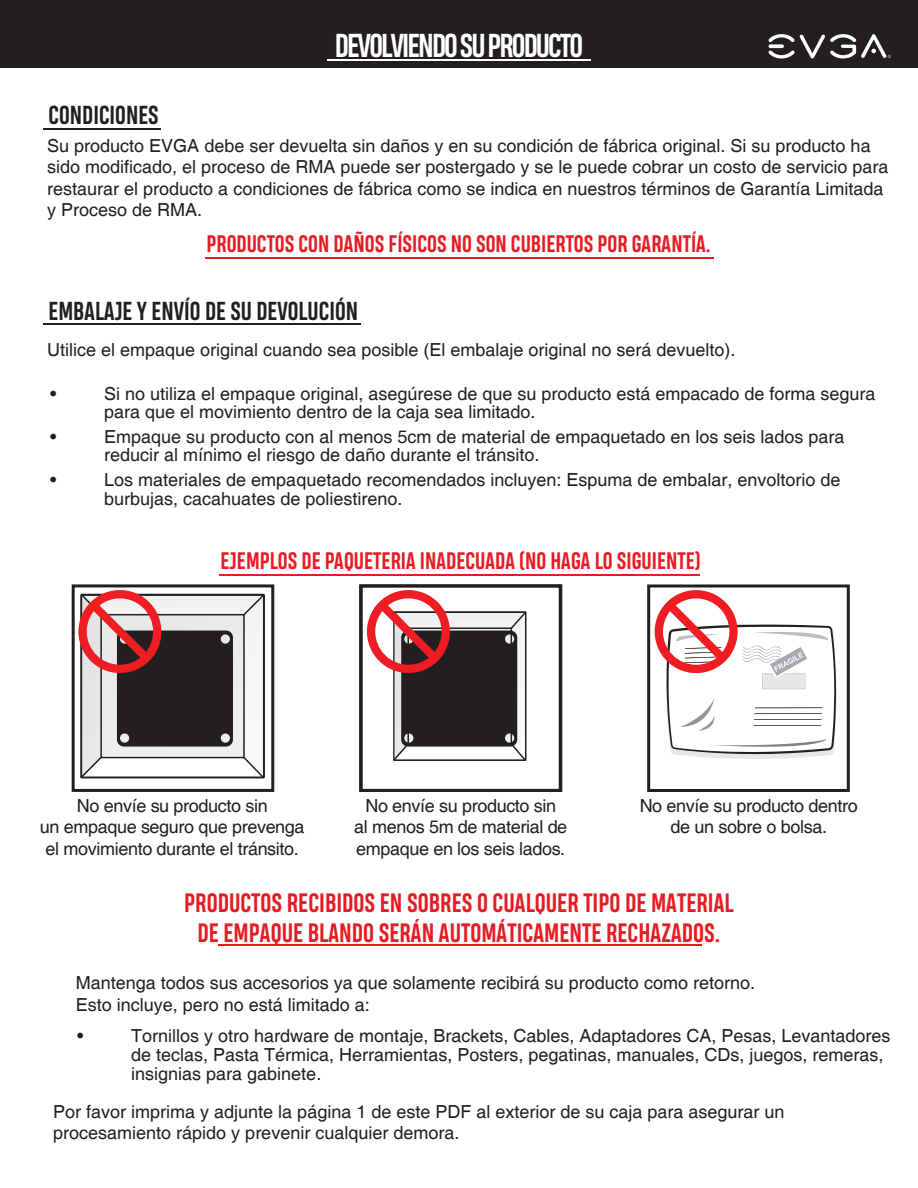
<style>
.page{position:relative;width:918px;height:1188px;background:#fff}
.page>*{position:absolute;margin:0;border:0;box-sizing:border-box;transform-origin:0 0}
.t1{font:700 31.2px "Heading Pro";letter-spacing:-.06em;color:#fff}
.t2{font:700 25.05px/30px "Heading Pro";color:#e71b22;text-align:center}
.t3{font:700 24.45px "Heading Pro";color:#231f20}
.t4{font:700 22.5px "Heading Pro";color:#e71b22}
.t5{font:18px/21.6px "Helvetica";color:#231f20}
.t6{font:18px/21.6px "Helvetica";letter-spacing:-.02em;color:#231f20;text-align:center}
</style>
<div class="page">
<div style="left:0;top:0;width:918px;height:68px;background:#231f20"></div>
<svg style="left:769px;top:34px;width:122px;height:25px"></svg>
<hr style="left:43px;top:128px;width:118px;height:1px;background:#231f20">
<hr style="left:43px;top:324px;width:318px;height:1px;background:#231f20">
<hr style="left:219px;top:575px;width:481px;height:1px;background:#e71b22">
<hr style="left:205px;top:257px;width:509px;height:1px;background:#e71b22">
<div style="left:72px;top:584px;width:202px;height:208px;border:3px solid #231f20"></div>
<div style="left:360px;top:584px;width:202px;height:208px;border:3px solid #231f20"></div>
<hr style="left:327px;top:60px;width:264px;height:1px;background:#fff">
<div style="left:647px;top:584px;width:203px;height:208px;border:3px solid #231f20"></div>
<svg style="left:655px;top:590px;width:182px;height:169px"></svg>
<svg style="left:78px;top:590px;width:187px;height:189px"></svg>
<svg style="left:367px;top:590px;width:160px;height:171px"></svg>
<hr style="left:218px;top:944px;width:484px;height:2px;background:#e71b22">
<h1 class="t1" style="left:335px;top:26px;width:250px">DEVOLVIENDO SU PRODUCTO</h1>
<h3 class="t3" style="left:49px;top:100px;width:112px">CONDICIONES</h3>
<p class="t5" style="left:47px;top:135px;width:843px">Su producto EVGA debe ser devuelta sin daños y en su condición de fábrica original. Si su producto ha sido modificado, el proceso de RMA puede ser postergado y se le puede cobrar un costo de servicio para restaurar el producto a condiciones de fábrica como se indica en nuestros términos de Garantía Limitada y Proceso de RMA.</p>
<p class="t4" style="left:206px;top:230px;width:506px">PRODUCTOS CON DAÑOS FÍSICOS NO SON CUBIERTOS POR GARANTÍA.</p>
<h3 class="t3" style="left:49px;top:296px;width:311px">EMBALAJE Y ENVÍO DE SU DEVOLUCIÓN</h3>
<p class="t5" style="left:47px;top:340px;width:690px">Utilice el empaque original cuando sea posible (El embalaje original no será devuelto).</p>
<p class="t5" style="left:50px;top:383px;width:8px">•</p>
<p class="t5" style="left:104px;top:385px;width:773px;line-height:18.6px">Si no utiliza el empaque original, asegúrese de que su producto está empacado de forma segura para que el movimiento dentro de la caja sea limitado.</p>
<p class="t5" style="left:50px;top:426px;width:8px">•</p>
<p class="t5" style="left:104px;top:428px;width:742px;line-height:18.6px">Empaque su producto con al menos 5cm de material de empaquetado en los seis lados para reducir al mínimo el riesgo de daño durante el tránsito.</p>
<p class="t5" style="left:50px;top:470px;width:8px">•</p>
<p class="t5" style="left:104px;top:471px;width:738px;line-height:18.6px">Los materiales de empaquetado recomendados incluyen: Espuma de embalar, envoltorio de burbujas, cacahuates de poliestireno.</p>
<p class="t4" style="left:221px;top:547px;width:482px">EJEMPLOS DE PAQUETERIA INADECUADA (NO HAGA LO SIGUIENTE)</p>
<p class="t6" style="left:40px;top:795px;width:266px">No envíe su producto sin<br>un empaque seguro que prevenga el movimiento durante el tránsito.</p>
<p class="t6" style="left:354px;top:795px;width:215px">No envíe su producto sin<br>al menos 5m de material de empaque en los seis lados.</p>
<p class="t6" style="left:640px;top:795px;width:220px">No envíe su producto dentro de un sobre o bolsa.</p>
<h2 class="t2" style="left:184px;top:889px;width:551px">PRODUCTOS RECIBIDOS EN SOBRES O CUALQUER TIPO DE MATERIAL<br>DE EMPAQUE BLANDO SERÁN AUTOMÁTICAMENTE RECHAZADOS.</h2>
<p class="t5" style="left:76px;top:973px;width:681px">Mantenga todos sus accesorios ya que solamente recibirá su producto como retorno.<br>Esto incluye, pero no está limitado a:</p>
<p class="t5" style="left:77px;top:1026px;width:8px">•</p>
<p class="t5" style="left:131px;top:1028px;width:761px;line-height:18.6px">Tornillos y otro hardware de montaje, Brackets, Cables, Adaptadores CA, Pesas, Levantadores de teclas, Pasta Térmica, Herramientas, Posters, pegatinas, manuales, CDs, juegos, remeras, insignias para gabinete.</p>
<p class="t5" style="left:53px;top:1101px;width:733px">Por favor imprima y adjunte la página 1 de este PDF al exterior de su caja para asegurar un procesamiento rápido y prevenir cualquier demora.</p>
</div>
